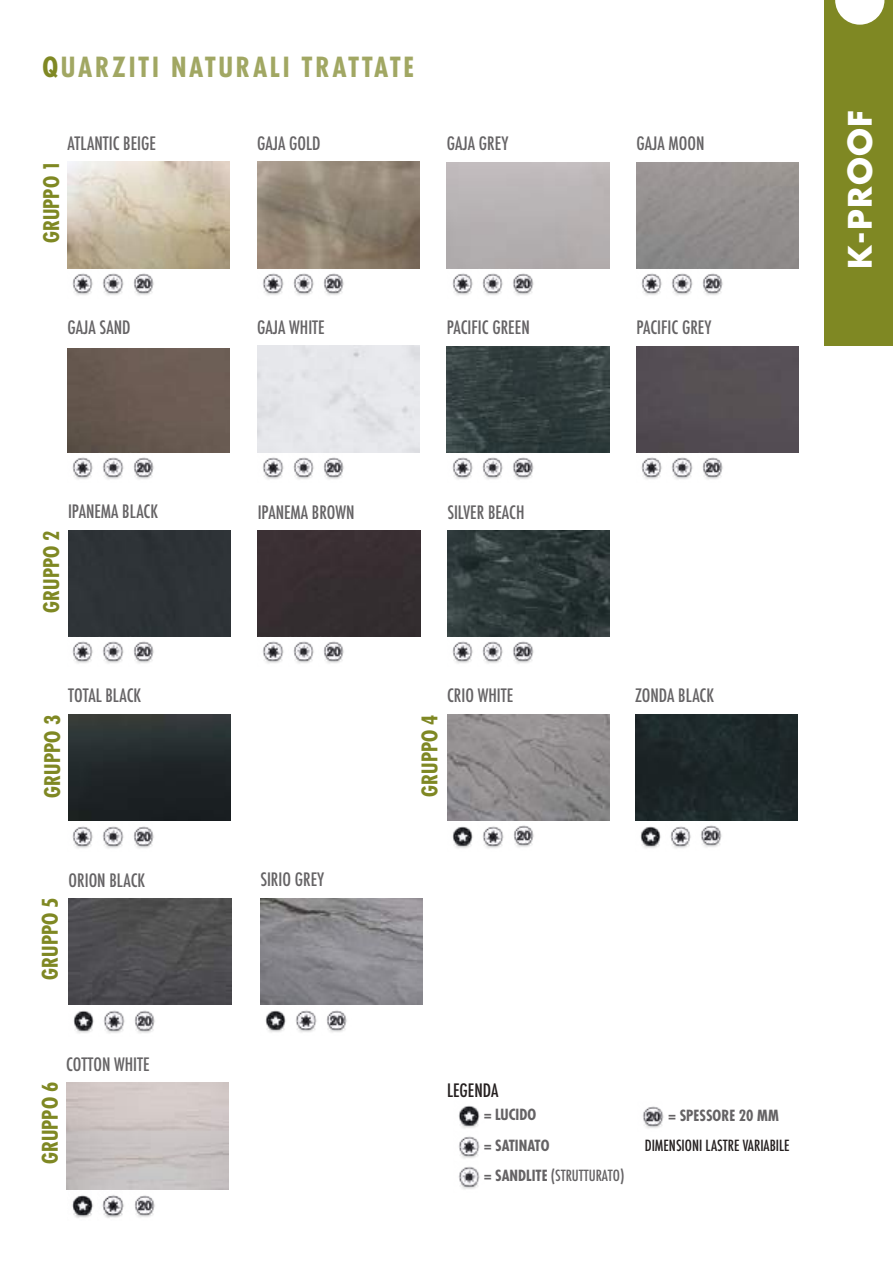
<style>
.page{position:relative;width:893px;height:1263px;background:#fff}
.page>*{position:absolute;margin:0;border:0;box-sizing:border-box;transform-origin:0 0}
.t1{font:700 31.5px "Futura Std";letter-spacing:.04em;color:#fff}
.t2{font:700 condensed 27px "Futura Std";letter-spacing:.1em;color:#a1a763}
.t3{font:700 condensed 21px "Futura Std";color:#7f8823}
.t4{font:500 condensed 18px "Futura";color:#656365}
.t5{font:500 condensed 18px "Futura";color:#241f1f}
.t6{font:700 condensed 15px/30.8px "Futura Std";color:#656365}
.t7{font:500 condensed 15px "Futura";color:#241f1f}
.t8{font:500 condensed 15px "Futura";color:#656365}
.s1{color:#7f8823}
.s2{font-family:"Futura Std";font-weight:700}
</style>
<div class="page">
<div style="left:825px;top:0;width:68px;height:346px;background:#7f8823"></div>
<svg style="left:835px;top:0;width:49px;height:25px"></svg>
<img style="left:643px;top:1106px;width:21px;height:23px">
<img style="left:260px;top:898px;width:163px;height:107px">
<img style="left:265px;top:1010px;width:82px;height:23px">
<img style="left:447px;top:820px;width:92px;height:29px">
<img style="left:635px;top:820px;width:91px;height:29px">
<img style="left:72px;top:1195px;width:83px;height:23px">
<img style="left:458px;top:1105px;width:22px;height:84px">
<img style="left:69px;top:898px;width:162px;height:107px">
<img style="left:73px;top:1010px;width:82px;height:23px">
<div style="left:68px;top:530px;width:162px;height:106px;background:#2e3337"></div>
<div style="left:258px;top:530px;width:162px;height:107px;background:#372e31"></div>
<img style="left:447px;top:530px;width:162px;height:107px">
<img style="left:68px;top:349px;width:162px;height:103px">
<img style="left:447px;top:346px;width:162px;height:107px">
<div style="left:636px;top:346px;width:163px;height:107px;background:#554e54"></div>
<img style="left:68px;top:162px;width:162px;height:106px">
<img style="left:257px;top:162px;width:163px;height:106px">
<img style="left:72px;top:273px;width:82px;height:23px">
<img style="left:68px;top:452px;width:91px;height:28px">
<img style="left:68px;top:636px;width:91px;height:28px">
<img style="left:72px;top:826px;width:82px;height:23px">
<img style="left:263px;top:273px;width:81px;height:23px">
<img style="left:258px;top:452px;width:91px;height:28px">
<img style="left:258px;top:636px;width:91px;height:28px">
<img style="left:452px;top:273px;width:82px;height:23px">
<img style="left:447px;top:452px;width:91px;height:28px">
<img style="left:447px;top:636px;width:91px;height:28px">
<img style="left:641px;top:273px;width:82px;height:23px">
<img style="left:636px;top:452px;width:92px;height:28px">
<img style="left:68px;top:715px;width:162px;height:105px">
<div style="left:635px;top:714px;width:162px;height:106px;background:#1d2729"></div>
<img style="left:447px;top:714px;width:162px;height:106px">
<h2 class="t2" style="left:43px;top:52px;width:373px"><span class="s1">Q</span>UARZITI NATURALI TRATTATE</h2>
<p class="t4" style="left:68px;top:135px;width:90px">ATLANTIC BEIGE</p>
<p class="t4" style="left:257px;top:135px;width:65px">GAJA GOLD</p>
<p class="t4" style="left:447px;top:135px;width:63px">GAJA GREY</p>
<p class="t4" style="left:636px;top:135px;width:69px">GAJA MOON</p>
<p class="t3" style="left:40px;top:243px;width:84px;rotate:-90deg">GRUPPO 1</p>
<p class="t4" style="left:68px;top:319px;width:65px">GAJA SAND</p>
<p class="t4" style="left:257px;top:319px;width:69px">GAJA WHITE</p>
<p class="t4" style="left:447px;top:319px;width:84px">PACIFIC GREEN</p>
<p class="t4" style="left:636px;top:319px;width:76px">PACIFIC GREY</p>
<h1 class="t1" style="left:843px;top:269px;width:160px;rotate:-90deg">K-PROOF</h1>
<p class="t3" style="left:40px;top:613px;width:84px;rotate:-90deg">GRUPPO 2</p>
<p class="t4" style="left:68px;top:503px;width:92px">IPANEMA BLACK</p>
<p class="t4" style="left:258px;top:503px;width:98px">IPANEMA BROWN</p>
<p class="t4" style="left:447px;top:503px;width:79px">SILVER BEACH</p>
<p class="t4" style="left:68px;top:687px;width:75px">TOTAL BLACK</p>
<p class="t4" style="left:447px;top:687px;width:68px">CRIO WHITE</p>
<p class="t4" style="left:635px;top:687px;width:80px">ZONDA BLACK</p>
<p class="t3" style="left:40px;top:797px;width:84px;rotate:-90deg">GRUPPO 3</p>
<p class="t3" style="left:38px;top:980px;width:84px;rotate:-90deg">GRUPPO 5</p>
<p class="t4" style="left:69px;top:871px;width:78px">ORION BLACK</p>
<p class="t3" style="left:38px;top:1164px;width:84px;rotate:-90deg">GRUPPO 6</p>
<p class="t4" style="left:66px;top:1056px;width:85px">COTTON WHITE</p>
<p class="t4" style="left:260px;top:871px;width:65px">SIRIO GREY</p>
<p class="t3" style="left:418px;top:797px;width:84px;rotate:-90deg">GRUPPO 4</p>
<p class="t5" style="left:447px;top:1082px;width:53px">LEGENDA</p>
<p class="t6" style="left:484px;top:1100px;width:67px">= LUCIDO<br>= SATINATO</p>
<p class="t8" style="left:484px;top:1169px;width:142px"><span class="s2">= SANDLITE</span> (STRUTTURATO)</p>
<p class="t6" style="left:669px;top:1100px;width:112px">= SPESSORE 20 MM</p>
<p class="t7" style="left:645px;top:1139px;width:146px">DIMENSIONI LASTRE VARIABILE</p>
</div>
